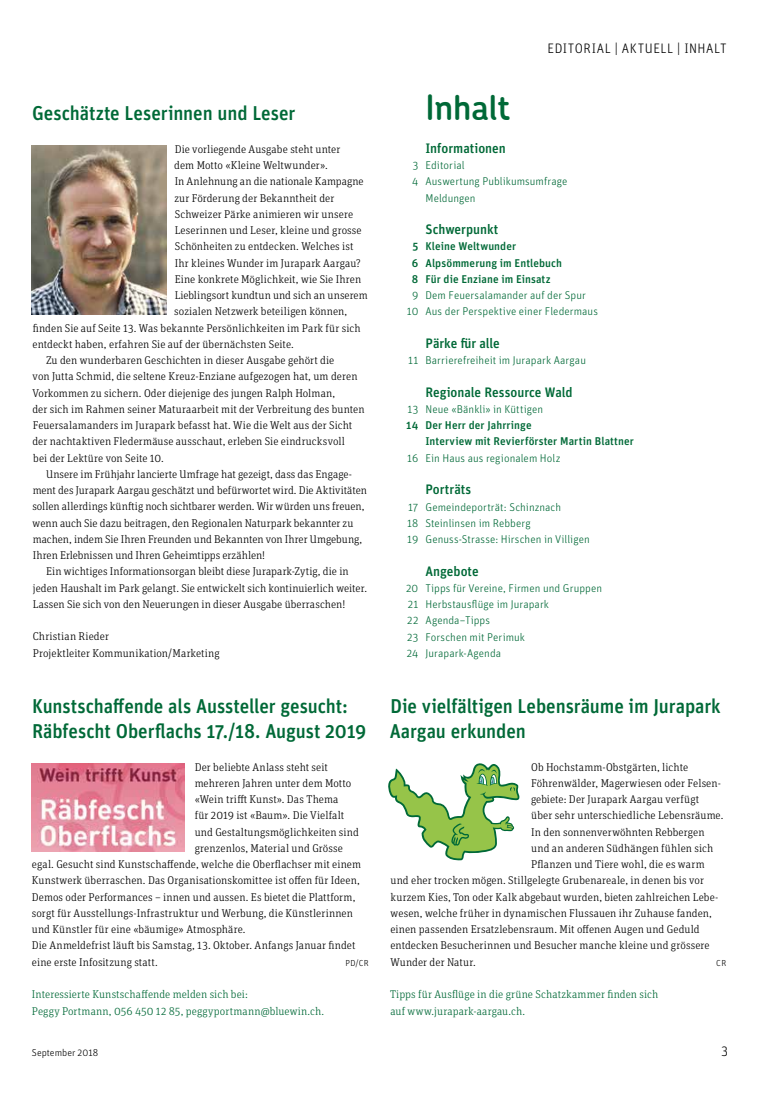
<style>
.page{position:relative;width:780px;height:1099px;background:#fff}
.page>*{position:absolute;margin:0;border:0;box-sizing:border-box;transform-origin:0 0}
.t1{font:600 35px "Chevin";letter-spacing:-.005em;color:#006937}
.t2{font:500 20px/24.4px "Unit OT";letter-spacing:-.005em;color:#006937;scale:.96 1}
.t3{font:500 13.75px "Unit OT";color:#006937}
.t4{font:300 13.75px "Unit OT";letter-spacing:.04em;color:#000;scale:.96 1}
.t5{font:300 11.25px/16.2px "Unit Slab Pro";letter-spacing:.01em;color:#000}
.t6{font:300 11.25px/16.2px "Unit OT";letter-spacing:.005em;color:#006937}
.t7{font:300 11.25px/16.2px "Unit Slab Pro";letter-spacing:.015em;color:#006937}
.t8{font:500 11.25px/16.2px "Unit OT";letter-spacing:.01em;color:#006937}
.t9{font:300 10px "Unit OT";color:#000}
.t10{font:300 8.75px "Unit OT";color:#000}
</style>
<div class="page">
<svg style="left:388px;top:763px;width:131px;height:97px"></svg>
<img style="left:32px;top:145px;width:135px;height:169px">
<img style="left:32px;top:763px;width:152px;height:88px">
<h2 class="t2" style="left:32px;top:101px;width:276px">Geschätzte Leserinnen und Leser</h2>
<p class="t5" style="left:175px;top:140px;width:167px">Die vorliegende Ausgabe steht unter</p>
<p class="t5" style="left:174px;top:157px;width:155px">dem Motto «Kleine Weltwunder».</p>
<p class="t5" style="left:175px;top:173px;width:190px">In Anlehnung an die nationale Kampagne</p>
<p class="t5" style="left:174px;top:189px;width:162px">zur Förderung der Bekanntheit der</p>
<p class="t5" style="left:175px;top:205px;width:180px">Schweizer Pärke animieren wir unsere</p>
<p class="t5" style="left:175px;top:222px;width:188px">Leserinnen und Leser, kleine und grosse</p>
<p class="t5" style="left:175px;top:238px;width:180px">Schönheiten zu entdecken. Welches ist</p>
<p class="t5" style="left:175px;top:254px;width:188px">Ihr kleines Wunder im Jurapark Aargau?</p>
<p class="t5" style="left:175px;top:270px;width:188px">Eine konkrete Möglichkeit, wie Sie Ihren</p>
<p class="t5" style="left:175px;top:287px;width:194px">Lieblingsort kundtun und sich an unserem</p>
<p class="t5" style="left:174px;top:303px;width:174px">sozialen Netzwerk beteiligen können,</p>
<p class="t5" style="left:33px;top:319px;width:329px">finden Sie auf Seite 13. Was bekannte Persönlichkeiten im Park für sich</p>
<p class="t5" style="left:32px;top:335px;width:263px">entdeckt haben, erfahren Sie auf der übernächsten Seite.</p>
<p class="t5" style="left:46px;top:352px;width:290px">Zu den wunderbaren Geschichten in dieser Ausgabe gehört die</p>
<p class="t5" style="left:33px;top:368px;width:326px">von Jutta Schmid, die seltene Kreuz-Enziane aufgezogen hat, um deren</p>
<p class="t5" style="left:32px;top:384px;width:304px">Vorkommen zu sichern. Oder diejenige des jungen Ralph Holman,</p>
<p class="t5" style="left:32px;top:400px;width:334px">der sich im Rahmen seiner Maturaarbeit mit der Verbreitung des bunten</p>
<p class="t5" style="left:33px;top:417px;width:321px">Feuersalamanders im Jurapark befasst hat. Wie die Welt aus der Sicht</p>
<p class="t5" style="left:32px;top:433px;width:314px">der nachtaktiven Fledermäuse ausschaut, erleben Sie eindrucksvoll</p>
<p class="t5" style="left:33px;top:449px;width:132px">bei der Lektüre von Seite 10.</p>
<p class="t5" style="left:46px;top:465px;width:307px">Unsere im Frühjahr lancierte Umfrage hat gezeigt, dass das Engage-</p>
<p class="t5" style="left:33px;top:482px;width:336px">ment des Jurapark Aargau geschätzt und befürwortet wird. Die Aktivitäten</p>
<p class="t5" style="left:32px;top:498px;width:333px">sollen allerdings künftig noch sichtbarer werden. Wir würden uns freuen,</p>
<p class="t5" style="left:33px;top:514px;width:322px">wenn auch Sie dazu beitragen, den Regionalen Naturpark bekannter zu</p>
<p class="t5" style="left:33px;top:530px;width:331px">machen, indem Sie Ihren Freunden und Bekannten von Ihrer Umgebung,</p>
<p class="t5" style="left:33px;top:547px;width:234px">Ihren Erlebnissen und Ihren Geheimtipps erzählen!</p>
<p class="t5" style="left:46px;top:563px;width:304px">Ein wichtiges Informationsorgan bleibt diese Jurapark-Zytig, die in</p>
<p class="t5" style="left:33px;top:579px;width:336px">jeden Haushalt im Park gelangt. Sie entwickelt sich kontinuierlich weiter.</p>
<p class="t5" style="left:33px;top:595px;width:314px">Lassen Sie sich von den Neuerungen in dieser Ausgabe überraschen!</p>
<p class="t5" style="left:33px;top:628px;width:188px">Christian Rieder<br>Projektleiter Kommunikation/Marketing</p>
<h2 class="t2" style="left:32px;top:694px;width:349px">Kunstschaffende als Aussteller gesucht:<br>Räbfescht Oberflachs 17./18. August 2019</h2>
<p class="t5" style="left:195px;top:758px;width:135px">Der beliebte Anlass steht seit</p>
<p class="t5" style="left:195px;top:774px;width:158px">mehreren Jahren unter dem Motto</p>
<p class="t5" style="left:195px;top:790px;width:145px">«Wein trifft Kunst». Das Thema</p>
<p class="t5" style="left:195px;top:807px;width:151px">für 2019 ist «Baum». Die Vielfalt</p>
<p class="t5" style="left:195px;top:823px;width:166px">und Gestaltungsmöglichkeiten sind</p>
<p class="t5" style="left:195px;top:839px;width:150px">grenzenlos, Material und Grösse</p>
<p class="t5" style="left:32px;top:855px;width:331px">egal. Gesucht sind Kunstschaffende, welche die Oberflachser mit einem</p>
<p class="t5" style="left:32px;top:872px;width:329px">Kunstwerk überraschen. Das Organisationskomittee ist offen für Ideen,</p>
<p class="t5" style="left:32px;top:888px;width:325px">Demos oder Performances – innen und aussen. Es bietet die Plattform,</p>
<p class="t5" style="left:32px;top:904px;width:322px">sorgt für Ausstellungs-Infrastruktur und Werbung, die Künstlerinnen</p>
<p class="t5" style="left:32px;top:920px;width:215px">und Künstler für eine «bäumige» Atmosphäre.</p>
<p class="t5" style="left:32px;top:937px;width:325px">Die Anmeldefrist läuft bis Samstag, 13. Oktober. Anfangs Januar findet</p>
<p class="t5" style="left:32px;top:953px;width:127px">eine erste Infositzung statt.</p>
<p class="t10" style="left:345px;top:957px;width:25px">PD/CR</p>
<p class="t7" style="left:32px;top:985px;width:294px">Interessierte Kunstschaffende melden sich bei:<br>Peggy Portmann, 056 450 12 85, peggyportmann@bluewin.ch.</p>
<p class="t4" style="left:547px;top:41px;width:188px">EDITORIAL | AKTUELL | INHALT</p>
<h1 class="t1" style="left:425px;top:85px;width:86px">Inhalt</h1>
<p class="t3" style="left:425px;top:139px;width:82px">Informationen</p>
<p class="t6" style="left:413px;top:157px;width:53px">3 Editorial</p>
<p class="t6" style="left:412px;top:173px;width:157px">4 Auswertung Publikumsumfrage</p>
<p class="t6" style="left:425px;top:190px;width:52px">Meldungen</p>
<p class="t3" style="left:425px;top:220px;width:74px">Schwerpunkt</p>
<p class="t8" style="left:412px;top:238px;width:152px">5 Kleine Weltwunder<br>6 Alpsömmerung im Entlebuch<br>8 Für die Enziane im Einsatz</p>
<p class="t6" style="left:407px;top:287px;width:193px;text-align:center">9 Dem Feuersalamander auf der Spur<br>10 Aus der Perspektive einer Fledermaus</p>
<p class="t3" style="left:425px;top:334px;width:76px">Pärke für alle</p>
<p class="t6" style="left:408px;top:352px;width:179px">11 Barrierefreiheit im Jurapark Aargau</p>
<p class="t3" style="left:425px;top:383px;width:149px">Regionale Ressource Wald</p>
<p class="t6" style="left:407px;top:401px;width:137px">13 Neue «Bänkli» in Küttigen</p>
<p class="t8" style="left:425px;top:417px;width:210px;text-indent:-19px">14 Der Herr der Jahrringe<br>Interview mit Revierförster Martin Blattner</p>
<p class="t6" style="left:407px;top:450px;width:155px">16 Ein Haus aus regionalem Holz</p>
<p class="t3" style="left:425px;top:480px;width:47px">Porträts</p>
<p class="t6" style="left:407px;top:498px;width:184px">17 Gemeindeporträt: Schinznach<br>18 Steinlinsen im Rebberg<br>19 Genuss-Strasse: Hirschen in Villigen</p>
<p class="t3" style="left:425px;top:562px;width:55px">Angebote</p>
<p class="t6" style="left:406px;top:580px;width:198px">20 Tipps für Vereine, Firmen und Gruppen<br>21 Herbstausflüge im Jurapark<br>22 Agenda–Tipps<br>23 Forschen mit Perimuk<br>24 Jurapark-Agenda</p>
<h2 class="t2" style="left:389px;top:694px;width:346px">Die vielfältigen Lebensräume im Jurapark<br>Aargau erkunden</h2>
<p class="t5" style="left:531px;top:758px;width:158px">Ob Hochstamm-Obstgärten, lichte</p>
<p class="t5" style="left:531px;top:774px;width:191px">Föhrenwälder, Magerwiesen oder Felsen-</p>
<p class="t5" style="left:531px;top:790px;width:170px">gebiete: Der Jurapark Aargau verfügt</p>
<p class="t5" style="left:531px;top:807px;width:194px">über sehr unterschiedliche Lebensräume.</p>
<p class="t5" style="left:531px;top:823px;width:175px">In den sonnenverwöhnten Rebbergen</p>
<p class="t5" style="left:531px;top:839px;width:183px">und an anderen Südhängen fühlen sich</p>
<p class="t5" style="left:531px;top:855px;width:175px">Pflanzen und Tiere wohl, die es warm</p>
<p class="t5" style="left:390px;top:872px;width:315px">und eher trocken mögen. Stillgelegte Grubenareale, in denen bis vor</p>
<p class="t5" style="left:390px;top:888px;width:328px">kurzem Kies, Ton oder Kalk abgebaut wurden, bieten zahlreichen Lebe-</p>
<p class="t5" style="left:390px;top:904px;width:323px">wesen, welche früher in dynamischen Flussauen ihr Zuhause fanden,</p>
<p class="t5" style="left:390px;top:920px;width:311px">einen passenden Ersatzlebensraum. Mit offenen Augen und Geduld</p>
<p class="t5" style="left:390px;top:937px;width:321px">entdecken Besucherinnen und Besucher manche kleine und grössere</p>
<p class="t5" style="left:390px;top:953px;width:87px">Wunder der Natur.</p>
<p class="t10" style="left:716px;top:957px;width:11px">CR</p>
<p class="t7" style="left:390px;top:985px;width:269px">Tipps für Ausflüge in die grüne Schatzkammer finden sich auf www.jurapark-aargau.ch.</p>
<p class="t9" style="left:32px;top:1047px;width:68px">September 2018</p>
<p class="t4" style="left:721px;top:1043px;width:9px">3</p>
</div>
